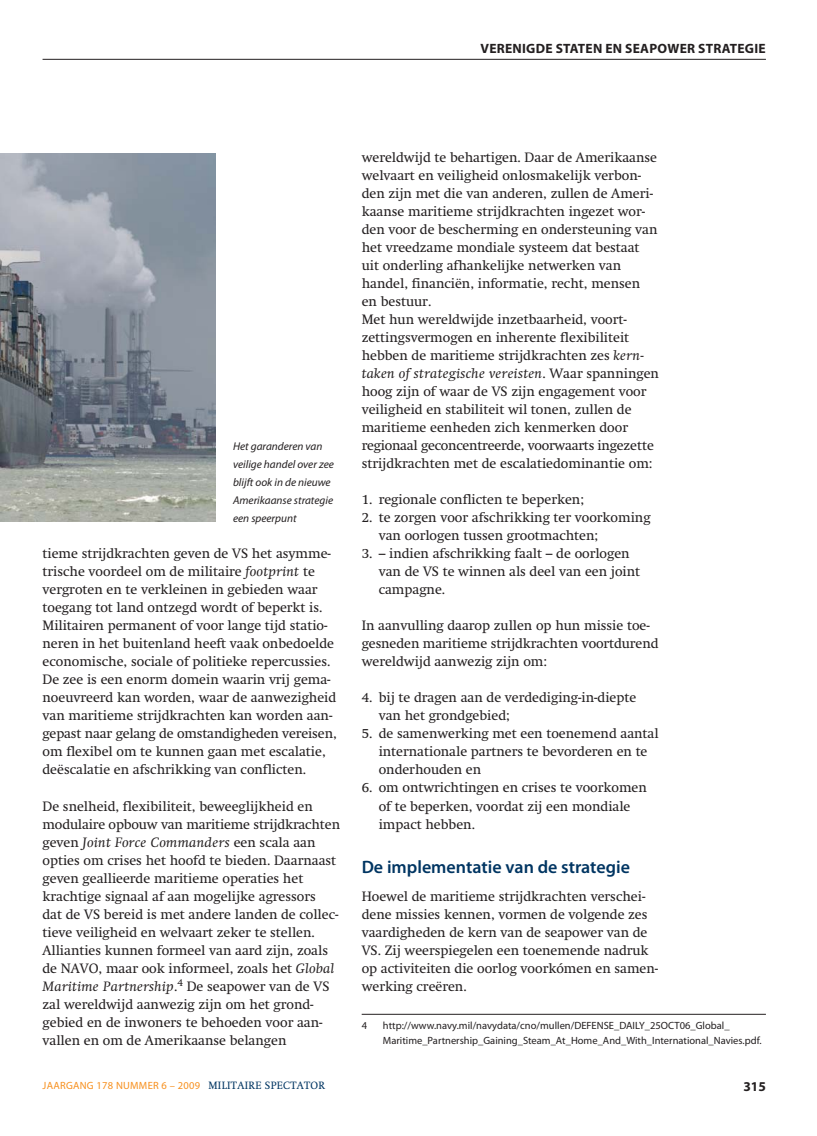
<style>
.page{position:relative;width:817px;height:1136px;background:#fff}
.page>*{position:absolute;margin:0;border:0;box-sizing:border-box;transform-origin:0 0}
.t1{font:600 18px "Myriad Pro";color:#003562}
.t2{font:13.5px/18px "Swift";color:#231f20}
.t3{font:700 13.5px "Myriad Pro";letter-spacing:.02em;color:#231f20}
.t4{font:italic 11.25px/18px "Myriad Pro";color:#231f20}
.t5{font:10.5px/15px "Myriad Pro";color:#231f20}
.t6{font:10.5px "Myriad Pro";letter-spacing:.025em;color:#f7901e}
.s1{font-style:italic}
.s2{font-family:"Swift";color:#003562}
</style>
<div class="page">
<hr style="left:43px;top:59px;width:722px;height:1px;background:#231f20">
<hr style="left:361px;top:1013px;width:404px;height:1px;background:#231f20">
<img style="left:0;top:154px;width:215px;height:367px">
<p class="t3" style="left:480px;top:40px;width:287px">VERENIGDE STATEN EN SEAPOWER STRATEGIE</p>
<p class="t4" style="left:233px;top:437px;width:102px">Het garanderen van veilige handel over zee blijft ook in de nieuwe<br>Amerikaanse strategie een speerpunt</p>
<p class="t2" style="left:43px;top:546px;width:296px">tieme strijdkrachten geven de VS het asymme&shy;trische voordeel om de militaire <span class="s1">footprint</span> te vergroten en te verkleinen in gebieden waar toegang tot land ontzegd wordt of beperkt is.<br>Militairen permanent of voor lange tijd statio&shy;neren in het buitenland heeft vaak onbedoelde economische, sociale of politieke repercussies.<br>De zee is een enorm domein waarin vrij gema&shy;noeuvreerd kan worden, waar de aanwezigheid van maritieme strijdkrachten kan worden aan&shy;gepast naar gelang de omstandigheden vereisen, om flexibel om te kunnen gaan met escalatie, deëscalatie en afschrikking van conflicten.</p>
<p class="t2" style="left:43px;top:798px;width:299px">De snelheid, flexibiliteit, beweeglijkheid en modulaire opbouw van maritieme strijdkrachten geven <span class="s1">Joint Force Commanders</span> een scala aan opties om crises het hoofd te bieden. Daarnaast geven geallieerde maritieme operaties het krachtige signaal af aan mogelijke agressors<br>dat de VS bereid is met andere landen de collec&shy;tieve veiligheid en welvaart zeker te stellen.<br>Allianties kunnen formeel van aard zijn, zoals de NAVO, maar ook informeel, zoals het <span class="s1">Global Maritime Partnership</span>.<sup>4</sup> De seapower van de VS zal wereldwijd aanwezig zijn om het grond&shy;gebied en de inwoners te behoeden voor aan&shy;vallen en om de Amerikaanse belangen</p>
<p class="t2" style="left:361px;top:150px;width:299px">wereldwijd te behartigen. Daar de Amerikaanse welvaart en veiligheid onlosmakelijk verbon&shy;den zijn met die van anderen, zullen de Ameri&shy;kaanse maritieme strijdkrachten ingezet wor&shy;den voor de bescherming en ondersteuning van het vreedzame mondiale systeem dat bestaat uit onderling afhankelijke netwerken van handel, financiën, informatie, recht, mensen<br>en bestuur.<br>Met hun wereldwijde inzetbaarheid, voort&shy;zettingsvermogen en inherente flexibiliteit hebben de maritieme strijdkrachten zes <span class="s1">kern&shy;taken of strategische vereisten</span>. Waar spanningen hoog zijn of waar de VS zijn engagement voor veiligheid en stabiliteit wil tonen, zullen de maritieme eenheden zich kenmerken door regionaal geconcentreerde, voorwaarts ingezette strijdkrachten met de escalatiedominantie om:</p>
<p class="t2" style="left:361px;top:492px;width:224px">1. regionale conflicten te beperken;</p>
<p class="t2" style="left:378px;top:510px;width:273px;text-indent:-17px">2. te zorgen voor afschrikking ter voorkoming van oorlogen tussen grootmachten;</p>
<p class="t2" style="left:378px;top:546px;width:263px;text-indent:-17px">3. – indien afschrikking faalt – de oorlogen van de VS te winnen als deel van een joint campagne.</p>
<p class="t2" style="left:361px;top:618px;width:298px">In aanvulling daarop zullen op hun missie toe&shy;gesneden maritieme strijdkrachten voortdurend wereldwijd aanwezig zijn om:</p>
<p class="t2" style="left:378px;top:690px;width:259px;text-indent:-17px">4. bij te dragen aan de verdediging-in-diepte van het grondgebied;</p>
<p class="t2" style="left:378px;top:726px;width:281px;text-indent:-17px">5. de samenwerking met een toenemend aantal internationale partners te bevorderen en te onderhouden en</p>
<p class="t2" style="left:378px;top:780px;width:269px;text-indent:-17px">6. om ontwrichtingen en crises te voorkomen of te beperken, voordat zij een mondiale impact hebben.</p>
<h1 class="t1" style="left:361px;top:860px;width:270px">De implementatie van de strategie</h1>
<p class="t2" style="left:361px;top:888px;width:298px">Hoewel de maritieme strijdkrachten verschei&shy;dene missies kennen, vormen de volgende zes vaardigheden de kern van de seapower van de VS. Zij weerspiegelen een toenemende nadruk op activiteiten die oorlog voorkómen en samen&shy;werking creëren.</p>
<p class="t5" style="left:361px;top:1017px;width:7px">4</p>
<p class="t5" style="left:383px;top:1017px;width:380px">http://www.navy.mil/navydata/cno/mullen/DEFENSE_DAILY_25OCT06_Global_<br>Maritime_Partnership_Gaining_Steam_At_Home_And_With_International_Navies.pdf.</p>
<p class="t6" style="left:43px;top:1078px;width:284px">JAARGANG 178 NUMMER 6 – 2009 <span class="s2">MILITAIRE SPECTATOR</span></p>
<p class="t3" style="left:743px;top:1078px;width:24px">315</p>
</div>
